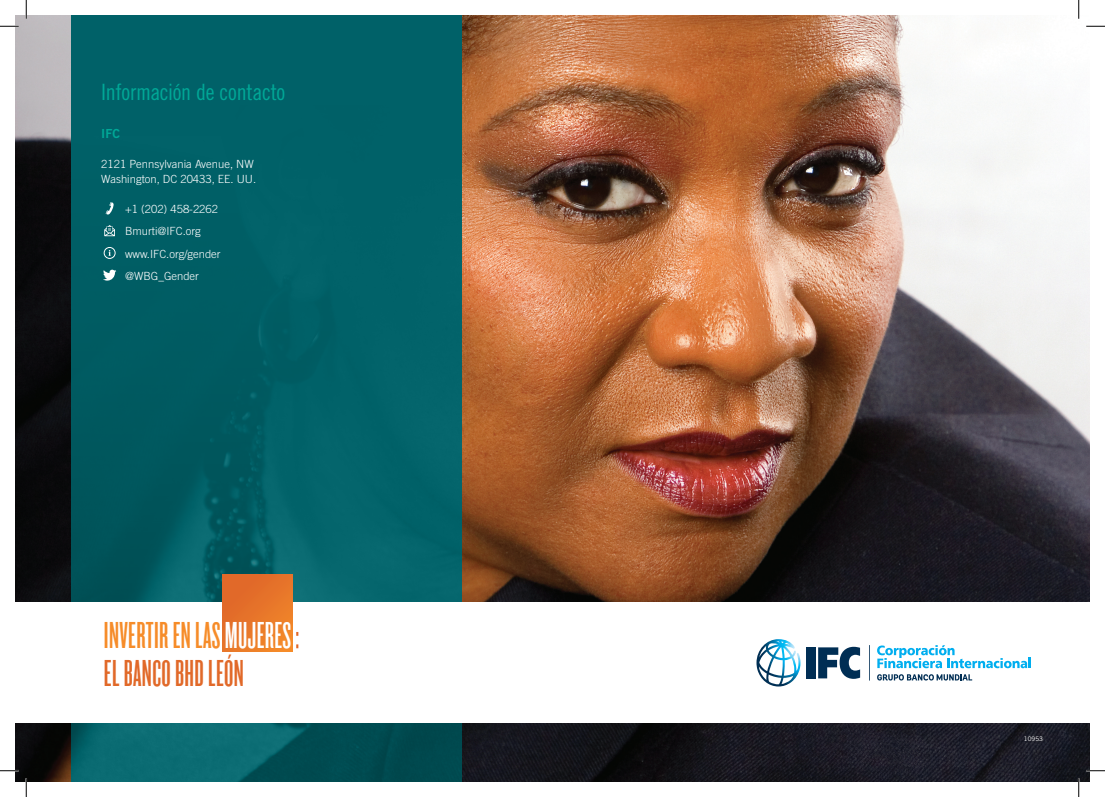
<style>
.page{position:relative;width:1105px;height:797px;background:#fff}
.page>*{position:absolute;margin:0;border:0;box-sizing:border-box;transform-origin:0 0}
.knockout{font:38.75px/37.5px "Knockout HTF46 Flyweight";letter-spacing:.01em;color:#e16929}
.heading{font:22.5px "Trade Gothic LT Std Cn 18";letter-spacing:-.015em;color:#00a897}
.t1{font:12.5px "Trade Gothic LT Std Bd 2";color:#00a897}
.t2{font:300 11.25px/15px "Trade Gothic LT Std";color:#fff}
.t3{font:6.25px "Trade Gothic LT Std";color:#fff}
.s1{color:#f68c29}
.s2{color:#fff}
</style>
<div class="page">
<img style="left:15px;top:15px;width:1075px;height:767px">
<img style="left:71px;top:15px;width:390px;height:767px">
<svg style="left:106px;top:202px;width:8px;height:12px"></svg>
<svg style="left:104px;top:225px;width:11px;height:11px"></svg>
<svg style="left:104px;top:247px;width:12px;height:12px"></svg>
<svg style="left:103px;top:270px;width:13px;height:10px"></svg>
<div style="left:15px;top:602px;width:1075px;height:120px;background:#fff"></div>
<div style="left:223px;top:574px;width:70px;height:77px;background:linear-gradient(to right,#e16a29,#ee802a)"></div>
<div style="left:806px;top:647px;width:9px;height:31px;background:#002e54"></div>
<svg style="left:818px;top:646px;width:42px;height:33px"></svg>
<hr style="left:869px;top:645px;width:1px;height:35px;background:#002e54">
<svg style="left:756px;top:639px;width:44px;height:47px"></svg>
<svg style="left:877px;top:645px;width:154px;height:23px"></svg>
<svg style="left:877px;top:674px;width:95px;height:6px"></svg>
<svg style="left:0;top:25px;width:19px;height:2px"></svg>
<svg style="left:1086px;top:25px;width:19px;height:2px"></svg>
<svg style="left:0;top:770px;width:19px;height:1px"></svg>
<svg style="left:1086px;top:770px;width:19px;height:1px"></svg>
<svg style="left:25px;top:0;width:2px;height:19px"></svg>
<svg style="left:25px;top:778px;width:2px;height:19px"></svg>
<svg style="left:1078px;top:0;width:1px;height:19px"></svg>
<svg style="left:1078px;top:778px;width:1px;height:19px"></svg>
<p class="heading" style="left:101px;top:79px;width:186px">Información de contacto</p>
<p class="t1" style="left:101px;top:125px;width:20px">IFC</p>
<p class="t2" style="left:101px;top:156px;width:156px">2121 Pennsylvania Avenue, NW<br>Washington, DC 20433, EE. UU.</p>
<p class="t2" style="left:125px;top:201px;width:95px">+1 (202) 458-2262</p>
<p class="t2" style="left:125px;top:223px;width:77px">Bmurti@IFC.org</p>
<p class="t2" style="left:125px;top:246px;width:97px">www.IFC.org/gender</p>
<p class="t2" style="left:125px;top:268px;width:76px">@WBG_Gender</p>
<p class="knockout" style="left:104px;top:617px;width:197px"><span class="s1">INVERTIR EN LAS</span> <span class="s2">MUJERES :<br></span>EL BANCO BHD LEÓN</p>
<p class="t3" style="left:1024px;top:734px;width:21px">10953</p>
</div>
